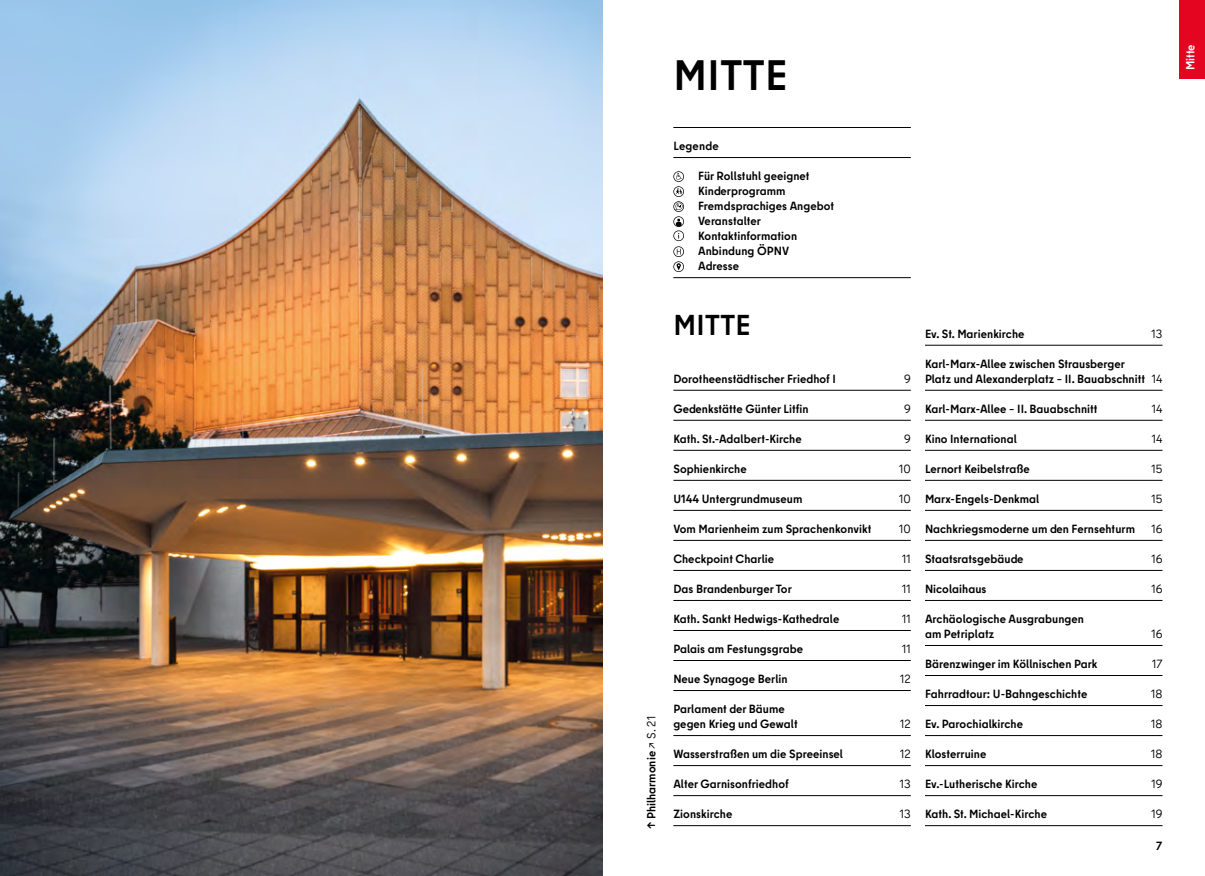
<style>
.page{position:relative;width:1205px;height:876px;background:#fff}
.page>*{position:absolute;margin:0;border:0;box-sizing:border-box;transform-origin:0 0}
.t1{font:700 42.5px "Berlin Type";letter-spacing:.01em;color:#000}
.t2{font:700 28.75px "Berlin Type";letter-spacing:.01em;color:#000}
.t3{font:700 11.88px/15px "Berlin Type";letter-spacing:.005em;color:#000}
.t4{font:11.88px "Berlin Type";letter-spacing:.005em;color:#000}
.t5{font:700 11.88px "Berlin Type";letter-spacing:-.005em;color:#fff}
.s1{font-weight:400}
</style>
<div class="page">
<hr style="left:673px;top:127px;width:238px;height:1px;background:#000">
<hr style="left:673px;top:157px;width:238px;height:1px;background:#000">
<hr style="left:673px;top:277px;width:238px;height:1px;background:#000">
<svg style="left:673px;top:171px;width:11px;height:101px"></svg>
<img style="left:0;top:0;width:602px;height:875px">
<hr style="left:673px;top:390px;width:238px;height:1px;background:#000">
<hr style="left:673px;top:420px;width:238px;height:1px;background:#000">
<hr style="left:673px;top:450px;width:238px;height:1px;background:#000">
<hr style="left:673px;top:480px;width:238px;height:1px;background:#000">
<hr style="left:673px;top:510px;width:238px;height:1px;background:#000">
<hr style="left:673px;top:540px;width:238px;height:1px;background:#000">
<hr style="left:673px;top:570px;width:238px;height:1px;background:#000">
<hr style="left:673px;top:600px;width:238px;height:1px;background:#000">
<hr style="left:673px;top:630px;width:238px;height:1px;background:#000">
<hr style="left:673px;top:660px;width:238px;height:1px;background:#000">
<hr style="left:673px;top:690px;width:238px;height:1px;background:#000">
<hr style="left:673px;top:735px;width:238px;height:1px;background:#000">
<hr style="left:673px;top:765px;width:238px;height:1px;background:#000">
<hr style="left:673px;top:795px;width:238px;height:1px;background:#000">
<hr style="left:673px;top:825px;width:238px;height:1px;background:#000">
<hr style="left:925px;top:345px;width:237px;height:1px;background:#000">
<hr style="left:925px;top:390px;width:237px;height:1px;background:#000">
<hr style="left:925px;top:420px;width:237px;height:1px;background:#000">
<hr style="left:925px;top:450px;width:237px;height:1px;background:#000">
<hr style="left:925px;top:480px;width:237px;height:1px;background:#000">
<hr style="left:925px;top:510px;width:237px;height:1px;background:#000">
<hr style="left:925px;top:540px;width:237px;height:1px;background:#000">
<hr style="left:925px;top:570px;width:237px;height:1px;background:#000">
<hr style="left:925px;top:600px;width:237px;height:1px;background:#000">
<hr style="left:925px;top:645px;width:237px;height:1px;background:#000">
<hr style="left:925px;top:675px;width:237px;height:1px;background:#000">
<hr style="left:925px;top:705px;width:237px;height:1px;background:#000">
<hr style="left:925px;top:735px;width:237px;height:1px;background:#000">
<hr style="left:925px;top:765px;width:237px;height:1px;background:#000">
<hr style="left:925px;top:795px;width:237px;height:1px;background:#000">
<hr style="left:925px;top:825px;width:237px;height:1px;background:#000">
<div style="left:1179px;top:0;width:26px;height:78px;background:#e40521"></div>
<h1 class="t1" style="left:673px;top:48px;width:116px">MITTE</h1>
<p class="t3" style="left:673px;top:138px;width:47px">Legende</p>
<p class="t3" style="left:698px;top:168px;width:137px">Für Rollstuhl geeignet<br>Kinderprogramm<br>Fremdsprachiges Angebot<br>Veranstalter<br>Kontaktinformation<br>Anbindung ÖPNV<br>Adresse</p>
<p class="t3" style="left:644px;top:828px;width:114px;rotate:-90deg">↑ Philharmonie <span class="s1">↗ S. 21</span></p>
<h2 class="t2" style="left:673px;top:307px;width:79px">MITTE</h2>
<p class="t3" style="left:673px;top:371px;width:164px">Dorotheenstädtischer Friedhof I</p>
<p class="t4" style="left:904px;top:371px;width:8px">9</p>
<p class="t3" style="left:673px;top:401px;width:137px">Gedenkstätte Günter Litfin</p>
<p class="t4" style="left:904px;top:401px;width:8px">9</p>
<p class="t3" style="left:673px;top:431px;width:130px">Kath. St.-Adalbert-Kirche</p>
<p class="t4" style="left:904px;top:431px;width:8px">9</p>
<p class="t3" style="left:673px;top:461px;width:75px">Sophienkirche</p>
<p class="t4" style="left:899px;top:461px;width:13px">10</p>
<p class="t3" style="left:673px;top:491px;width:131px">U144 Untergrundmuseum</p>
<p class="t4" style="left:899px;top:491px;width:13px">10</p>
<p class="t3" style="left:673px;top:521px;width:200px">Vom Marienheim zum Sprachenkonvikt</p>
<p class="t4" style="left:899px;top:521px;width:13px">10</p>
<p class="t3" style="left:673px;top:551px;width:102px">Checkpoint Charlie</p>
<p class="t4" style="left:902px;top:551px;width:10px">11</p>
<p class="t3" style="left:673px;top:581px;width:120px">Das Brandenburger Tor</p>
<p class="t4" style="left:902px;top:581px;width:10px">11</p>
<p class="t3" style="left:673px;top:611px;width:167px">Kath. Sankt Hedwigs-Kathedrale</p>
<p class="t4" style="left:902px;top:611px;width:10px">11</p>
<p class="t3" style="left:673px;top:641px;width:131px">Palais am Festungsgrabe</p>
<p class="t4" style="left:902px;top:641px;width:10px">11</p>
<p class="t3" style="left:673px;top:671px;width:116px">Neue Synagoge Berlin</p>
<p class="t4" style="left:900px;top:671px;width:12px">12</p>
<p class="t3" style="left:673px;top:701px;width:126px">Parlament der Bäume gegen Krieg und Gewalt</p>
<p class="t4" style="left:900px;top:716px;width:12px">12</p>
<p class="t3" style="left:673px;top:746px;width:171px">Wasserstraßen um die Spreeinsel</p>
<p class="t4" style="left:900px;top:746px;width:12px">12</p>
<p class="t3" style="left:673px;top:776px;width:117px">Alter Garnisonfriedhof</p>
<p class="t4" style="left:900px;top:776px;width:12px">13</p>
<p class="t3" style="left:673px;top:806px;width:60px">Zionskirche</p>
<p class="t4" style="left:900px;top:806px;width:12px">13</p>
<p class="t3" style="left:925px;top:326px;width:101px">Ev. St. Marienkirche</p>
<p class="t4" style="left:1151px;top:326px;width:12px">13</p>
<p class="t3" style="left:925px;top:356px;width:239px">Karl-Marx-Allee zwischen Strausberger<br>Platz und Alexanderplatz – II. Bauabschnitt <span class="s1">14</span></p>
<p class="t3" style="left:925px;top:401px;width:174px">Karl-Marx-Allee – II. Bauabschnitt</p>
<p class="t4" style="left:1152px;top:401px;width:12px">14</p>
<p class="t3" style="left:925px;top:431px;width:93px">Kino International</p>
<p class="t4" style="left:1152px;top:431px;width:12px">14</p>
<p class="t3" style="left:925px;top:461px;width:106px">Lernort Keibelstraße</p>
<p class="t4" style="left:1151px;top:461px;width:12px">15</p>
<p class="t3" style="left:925px;top:491px;width:116px">Marx-Engels-Denkmal</p>
<p class="t4" style="left:1151px;top:491px;width:12px">15</p>
<p class="t3" style="left:925px;top:521px;width:211px">Nachkriegsmoderne um den Fernsehturm</p>
<p class="t4" style="left:1151px;top:521px;width:13px">16</p>
<p class="t3" style="left:925px;top:551px;width:100px">Staatsratsgebäude</p>
<p class="t4" style="left:1151px;top:551px;width:13px">16</p>
<p class="t3" style="left:925px;top:581px;width:63px">Nicolaihaus</p>
<p class="t4" style="left:1151px;top:581px;width:12px">16</p>
<p class="t3" style="left:925px;top:611px;width:160px">Archäologische Ausgrabungen am Petriplatz</p>
<p class="t4" style="left:1151px;top:626px;width:13px">16</p>
<p class="t3" style="left:925px;top:656px;width:174px">Bärenzwinger im Köllnischen Park</p>
<p class="t4" style="left:1152px;top:656px;width:12px">17</p>
<p class="t3" style="left:925px;top:686px;width:164px">Fahrradtour: U-Bahngeschichte</p>
<p class="t4" style="left:1151px;top:686px;width:13px">18</p>
<p class="t3" style="left:925px;top:716px;width:100px">Ev. Parochialkirche</p>
<p class="t4" style="left:1151px;top:716px;width:13px">18</p>
<p class="t3" style="left:925px;top:746px;width:63px">Klosterruine</p>
<p class="t4" style="left:1151px;top:746px;width:13px">18</p>
<p class="t3" style="left:925px;top:776px;width:114px">Ev.-Lutherische Kirche</p>
<p class="t4" style="left:1151px;top:776px;width:13px">19</p>
<p class="t3" style="left:925px;top:806px;width:123px">Kath. St. Michael-Kirche</p>
<p class="t4" style="left:1151px;top:806px;width:13px">19</p>
<p class="t3" style="left:1156px;top:837px;width:8px">7</p>
<p class="t5" style="left:1182px;top:70px;width:27px;rotate:-90deg">Mitte</p>
</div>
